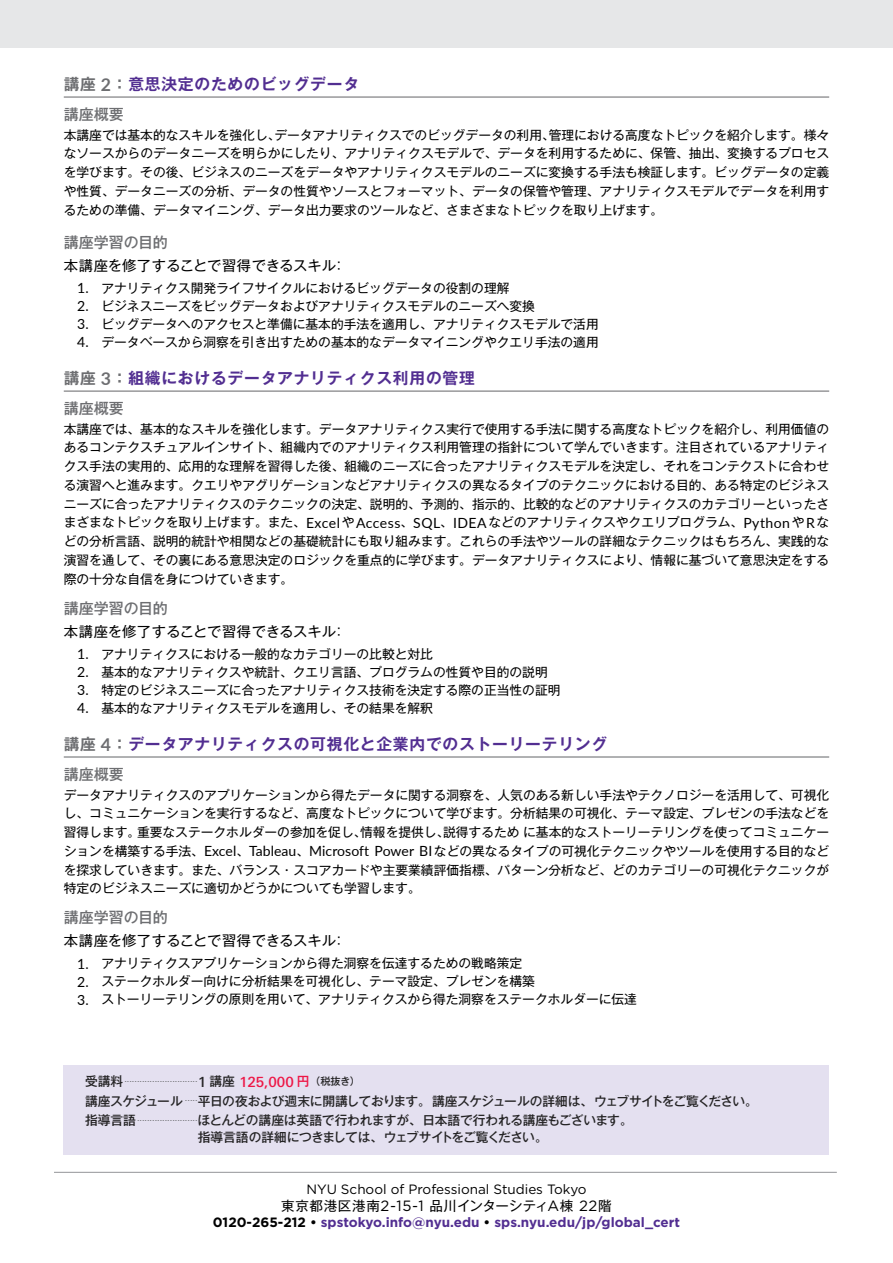
<style>
.page{position:relative;width:893px;height:1263px;background:#fff}
.page>*{position:absolute;margin:0;border:0;box-sizing:border-box;transform-origin:0 0}
.t1{font:700 15.75px "Gothic MB101 Pro De";letter-spacing:.05em;color:#522e91}
.t2{font:500 15px "Gothic MB101 Pro";color:#6d6e71}
.t3{font:14.25px "Gothic MB101 Pro";letter-spacing:.015em;color:#000}
.t4{font:700 13.5px "Gotham";color:#522e91}
.t5{font:13.5px "Gotham";color:#000}
.t6{font:13.5px "Gothic MB101 Pro";letter-spacing:.035em;color:#000}
.t7{font:12.75px/18.8px "Gothic MB101 Pro";color:#000;text-align:justify}
.t8{font:500 12.75px/19.5px "Gothic MB101 Pro";letter-spacing:-.025em;color:#242324}
.t9{font:500 12.75px "Gothic MB101 Pro";letter-spacing:-.045em;color:#242324}
.t10{font:500 8.4px "Linotype Univers Basic";color:#6d6e71}
.s1{color:#6d6e71}
.s2{font-family:"Lato";font-size:17.7px;color:#6d6e71}
.s3{font-family:"Lato";font-size:14.1px}
.s4{font-family:"Gothic MB101 Pro";font-size:12.75px;color:#242324}
.s5{font-size:14.1px;color:#242324}
.s6{font-size:14.1px;color:#ed1746}
.s7{font-family:"Gothic MB101 Pro";font-size:12.75px;color:#ed1746}
.s8{font-family:"Gothic MB101 Pro";font-size:10.2px;color:#242324}
.s9{font-family:"Gotham";font-size:14.85px}
.s10{color:#000}
</style>
<div class="page">
<div style="left:0;top:0;width:893px;height:47px;background:#e6e7e8"></div>
<hr style="left:54px;top:1172px;width:783px;height:1px;background:#939598">
<div style="left:64px;top:1066px;width:765px;height:89px;background:#e4e0f0"></div>
<hr style="left:64px;top:97px;width:765px;height:1px;background:#6d6e71">
<hr style="left:64px;top:391px;width:765px;height:1px;background:#6d6e71">
<hr style="left:64px;top:756px;width:765px;height:1px;background:#6d6e71">
<p class="t1" style="left:64px;top:71px;width:297px"><span class="s1">講座</span> <span class="s2">2</span><span class="s1">：</span>意思決定のためのビッグデータ</p>
<p class="t2" style="left:64px;top:102px;width:62px">講座概要</p>
<p class="t7" style="left:64px;top:124px;width:767px">本講座では基本的なスキルを強化し、データアナリティクスでのビッグデータの利用、管理における高度なトピックを紹介します。様々なソースからのデータニーズを明らかにしたり、アナリティクスモデルで、データを利用するために、保管、抽出、変換するプロセスを学びます。その後、ビジネスのニーズをデータやアナリティクスモデルのニーズに変換する手法も検証します。ビッグデータの定義や性質、データニーズの分析、データの性質やソースとフォーマット、データの保管や管理、アナリティクスモデルでデータを利用するための準備、データマイニング、データ出力要求のツールなど、さまざまなトピックを取り上げます。</p>
<p class="t2" style="left:64px;top:229px;width:105px">講座学習の目的</p>
<p class="t3" style="left:64px;top:254px;width:284px">本講座を修了することで習得できるスキル：</p>
<p class="t7" style="left:77px;top:277px;width:523px;line-height:18px;text-align:left"><span class="s3">1.</span>　アナリティクス開発ライフサイクルにおけるビッグデータの役割の理解<br><span class="s3">2.</span>　ビジネスニーズをビッグデータおよびアナリティクスモデルのニーズへ変換<br><span class="s3">3.</span>　ビッグデータへのアクセスと準備に基本的手法を適用し、アナリティクスモデルで活用<span class="s3">4.</span>　データベースから洞察を引き出すための基本的なデータマイニングやクエリ手法の適用</p>
<p class="t1" style="left:64px;top:365px;width:413px"><span class="s1">講座</span> <span class="s2">3</span><span class="s1">：</span>組織におけるデータアナリティクス利用の管理</p>
<p class="t2" style="left:64px;top:396px;width:62px">講座概要</p>
<p class="t7" style="left:64px;top:418px;width:767px">本講座では、基本的なスキルを強化します。データアナリティクス実行で使用する手法に関する高度なトピックを紹介し、利用価値のあるコンテクスチュアルインサイト、組織内でのアナリティクス利用管理の指針について学んでいきます。注目されているアナリティクス手法の実用的、応用的な理解を習得した後、組織のニーズに合ったアナリティクスモデルを決定し、それをコンテクストに合わせる演習へと進みます。クエリやアグリゲーションなどアナリティクスの異なるタイプのテクニックにおける目的、ある特定のビジネスニーズに合ったアナリティクスのテクニックの決定、説明的、予測的、指示的、比較的などのアナリティクスのカテゴリーといったさまざまなトピックを取り上げます。また、<span class="s3">Excel</span>や<span class="s3">Access</span>、<span class="s3">SQL</span>、<span class="s3">IDEA</span>などのアナリティクスやクエリプログラム、<span class="s3">Python</span>や<span class="s3">R</span>などの分析言語、説明的統計や相関などの基礎統計にも取り組みます。これらの手法やツールの詳細なテクニックはもちろん、実践的な演習を通して、その裏にある意思決定のロジックを重点的に学びます。データアナリティクスにより、情報に基づいて意思決定をする際の十分な自信を身につけていきます。</p>
<p class="t2" style="left:64px;top:595px;width:105px">講座学習の目的</p>
<p class="t3" style="left:64px;top:619px;width:284px">本講座を修了することで習得できるスキル：</p>
<p class="t7" style="left:77px;top:643px;width:485px;line-height:18px;text-align:left"><span class="s3">1.</span>　アナリティクスにおける一般的なカテゴリーの比較と対比<br><span class="s3">2.</span>　基本的なアナリティクスや統計、クエリ言語、プログラムの性質や目的の説明<span class="s3">3.</span>　特定のビジネスニーズに合ったアナリティクス技術を決定する際の正当性の証明<span class="s3">4.</span>　基本的なアナリティクスモデルを適用し、その結果を解釈</p>
<p class="t1" style="left:64px;top:731px;width:545px"><span class="s1">講座</span> <span class="s2">4</span><span class="s1">：</span>データアナリティクスの可視化と企業内でのストーリーテリング</p>
<p class="t2" style="left:64px;top:762px;width:62px">講座概要</p>
<p class="t7" style="left:64px;top:784px;width:767px">データアナリティクスのアプリケーションから得たデータに関する洞察を、人気のある新しい手法やテクノロジーを活用して、可視化し、コミュニケーションを実行するなど、高度なトピックについて学びます。分析結果の可視化、テーマ設定、プレゼンの手法などを習得します。重要なステークホルダーの参加を促し、情報を提供し、説得するために基本的なストーリーテリングを使ってコミュニケーションを構築する手法、<span class="s3">Excel</span>、<span class="s3">Tableau</span>、<span class="s3">Microsoft Power BI</span>などの異なるタイプの可視化テクニックやツールを使用する目的などを探求していきます。また、バランス・スコアカードや主要業績評価指標、パターン分析など、どのカテゴリーの可視化テクニックが特定のビジネスニーズに適切かどうかについても学習します。</p>
<p class="t2" style="left:64px;top:905px;width:105px">講座学習の目的</p>
<p class="t3" style="left:64px;top:929px;width:284px">本講座を修了することで習得できるスキル：</p>
<p class="t7" style="left:77px;top:953px;width:561px;line-height:18px;text-align:left"><span class="s3">1.</span>　アナリティクスアプリケーションから得た洞察を伝達するための戦略策定<br><span class="s3">2.</span>　ステークホルダー向けに分析結果を可視化し、テーマ設定、プレゼンを構築<br><span class="s3">3.</span>　ストーリーテリングの原則を用いて、アナリティクスから得た洞察をステークホルダーに伝達</p>
<p class="t10" style="left:85px;top:1074px;width:277px"><span class="s4">受講料</span> .............................<span class="s5">1</span> <span class="s4">講座</span> <span class="s6">125,000</span> <span class="s7">円</span><span class="s8">（税抜き）</span></p>
<p class="t8" style="left:85px;top:1090px;width:674px">講座スケジュール <sup>.....</sup>平日の夜および週末に開講しております。講座スケジュールの詳細は、ウェブサイトをご覧ください。指導言語 <sup>........................</sup>ほとんどの講座は英語で行われますが、日本語で行われる講座もございます。</p>
<p class="t9" style="left:198px;top:1126px;width:352px">指導言語の詳細につきましては、ウェブサイトをご覧ください。</p>
<p class="t5" style="left:306px;top:1180px;width:282px">NYU School of Professional Studies Tokyo</p>
<p class="t6" style="left:281px;top:1194px;width:332px">東京都港区港南<span class="s9">2-15-1</span> 品川インターシティ<span class="s9">A</span>棟 <span class="s9">22</span>階</p>
<p class="t4" style="left:213px;top:1213px;width:469px"><span class="s10">0120-265-212 •</span> spstokyo.info@nyu.edu <span class="s10">•</span> sps.nyu.edu/jp/global_cert</p>
</div>
